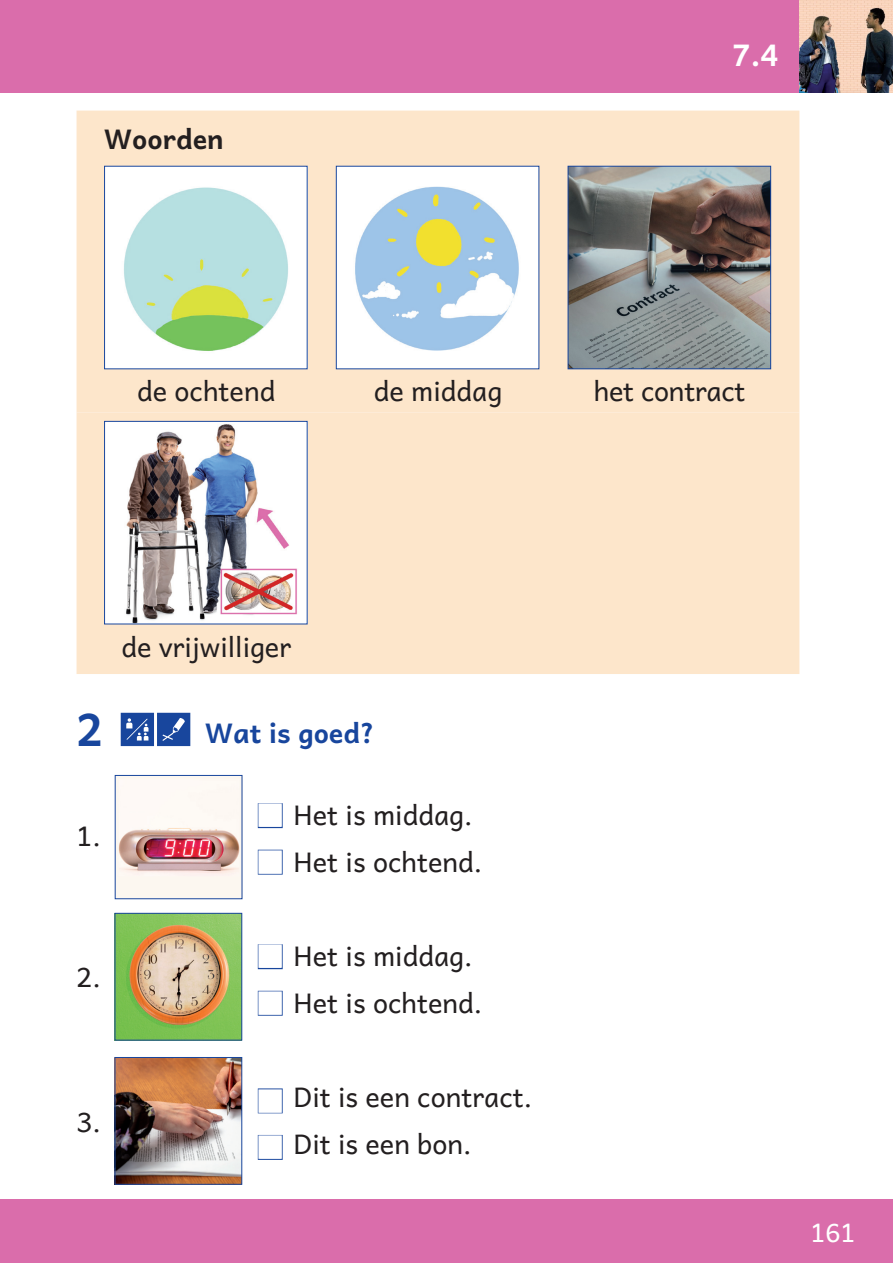
<style>
.page{position:relative;width:893px;height:1263px;background:#fff}
.page>*{position:absolute;margin:0;border:0;box-sizing:border-box;transform-origin:0 0}
.t1{font:700 45px "Andika New Basic";color:#18469d}
.t2{font:700 30px "Andika New Basic";color:#fff}
.t3{font:27px/46.5px "Andika New Basic";color:#231f20}
.t4{font:700 27px "Andika New Basic";color:#18469d}
.t5{font:700 27px "Andika New Basic";color:#231f20}
.t6{font:25.5px "Andika New Basic";color:#fff}
</style>
<div class="page">
<div style="left:0;top:0;width:893px;height:92px;background:#da6dab"></div>
<div style="left:0;top:1199px;width:893px;height:64px;background:#da6dab"></div>
<svg style="left:77px;top:111px;width:722px;height:301px;background:#fae5cd"></svg>
<img style="left:106px;top:168px;width:200px;height:199px">
<img style="left:338px;top:168px;width:199px;height:199px">
<img style="left:570px;top:168px;width:199px;height:199px">
<div style="left:568px;top:166px;width:203px;height:203px;border:1px solid #18469d"></div>
<div style="left:77px;top:412px;width:722px;height:262px;background:#fde6cb"></div>
<img style="left:106px;top:423px;width:200px;height:199px">
<div style="left:104px;top:421px;width:204px;height:203px;border:1px solid #18469d"></div>
<img style="left:117px;top:777px;width:123px;height:120px">
<div style="left:115px;top:775px;width:127px;height:124px;border:1px solid #18469d"></div>
<img style="left:117px;top:915px;width:123px;height:123px">
<div style="left:115px;top:913px;width:127px;height:127px;border:1px solid #18469d"></div>
<img style="left:117px;top:1059px;width:123px;height:123px">
<div style="left:115px;top:1057px;width:127px;height:127px;border:1px solid #18469d"></div>
<img style="left:799px;top:0;width:94px;height:92px">
<p class="t5" style="left:104px;top:114px;width:121px">Woorden</p>
<p class="t2" style="left:733px;top:28px;width:47px">7.4</p>
<p class="t3" style="left:137px;top:364px;width:140px">de ochtend</p>
<p class="t3" style="left:374px;top:364px;width:130px">de middag</p>
<p class="t3" style="left:594px;top:364px;width:153px">het contract</p>
<p class="t3" style="left:121px;top:620px;width:171px">de vrijwilliger</p>
<h1 class="t1" style="left:77px;top:688px;width:28px">2</h1>
<p class="t4" style="left:205px;top:709px;width:171px">Wat is goed?</p>
<p class="t3" style="left:77px;top:809px;width:26px">1.</p>
<p class="t3" style="left:77px;top:950px;width:26px">2.</p>
<p class="t3" style="left:77px;top:1094px;width:26px">3.</p>
<p class="t3" style="left:293px;top:788px;width:190px">Het is middag.<br>Het is ochtend.</p>
<p class="t3" style="left:293px;top:929px;width:190px">Het is middag.<br>Het is ochtend.</p>
<p class="t3" style="left:293px;top:1070px;width:240px">Dit is een contract.<br>Dit is een bon.</p>
<p class="t6" style="left:810px;top:1210px;width:46px">161</p>
</div>
